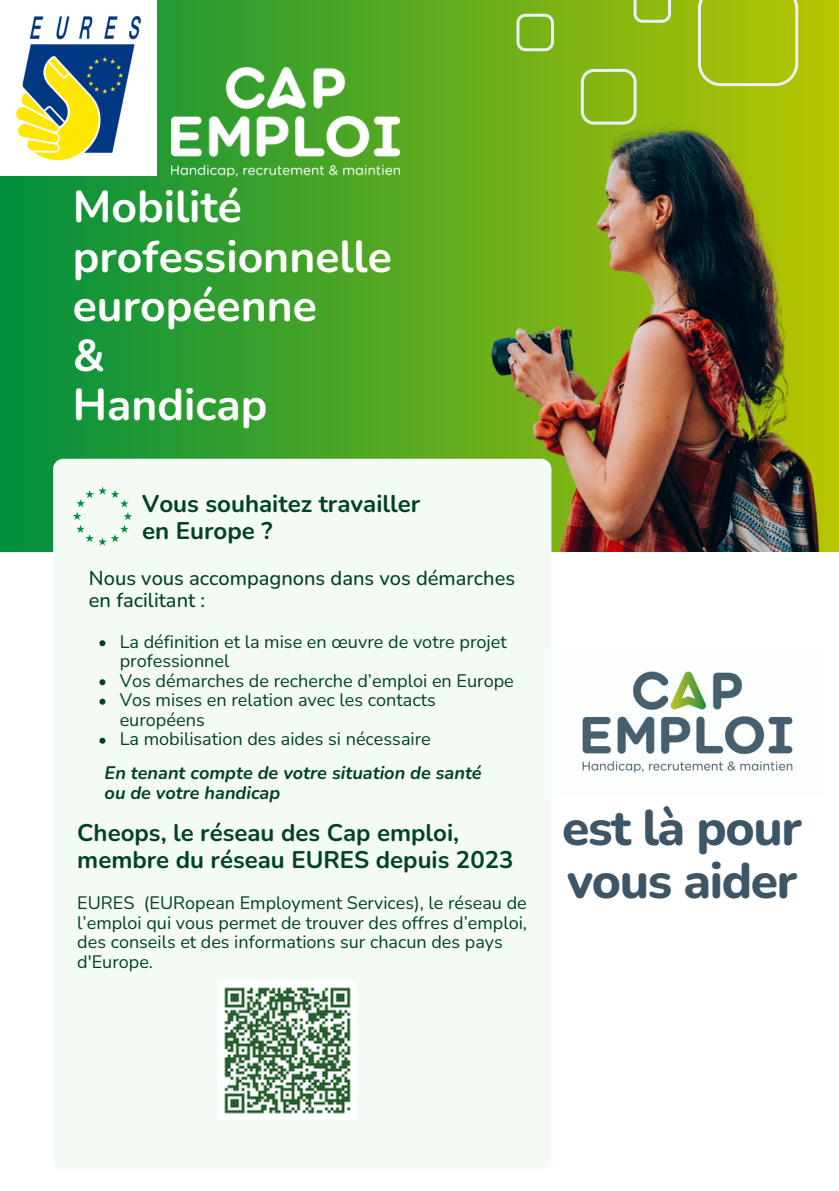
<style>
.page{position:relative;width:839px;height:1191px;background:#fff}
.page>*{position:absolute;margin:0;border:0;box-sizing:border-box;transform-origin:0 0}
.t1{font:800 49.8px/52.4px "Nunito";letter-spacing:-.03em;color:#3e5565}
.t2{font:700 44.4px/49.6px "Nunito";color:#fff}
.t3{font:700 24px/27px "Nunito";color:#004225}
.t4{font:500 20px/22.4px "Nunito";color:#004225}
.t5{font:18px/19.6px "Nunito";color:#004225}
.t6{font:italic 700 18px/19.6px "Nunito";color:#004225}
</style>
<div class="page">
<svg style="left:0;top:0;width:451px;height:552px;background:#339e2d"></svg>
<div style="left:53px;top:459px;width:498px;height:710px;background:#f4faf4;border-radius:10px"></div>
<img style="left:171px;top:68px;width:228px;height:109px">
<img style="left:582px;top:671px;width:211px;height:102px">
<img style="left:451px;top:0;width:387px;height:552px">
<svg style="left:73px;top:487px;width:58px;height:58px"></svg>
<img style="left:218px;top:981px;width:138px;height:138px">
<img style="left:0;top:0;width:156px;height:176px">
<svg style="left:99px;top:640px;width:6px;height:6px"></svg>
<svg style="left:99px;top:679px;width:6px;height:6px"></svg>
<svg style="left:99px;top:699px;width:6px;height:6px"></svg>
<svg style="left:99px;top:738px;width:6px;height:6px"></svg>
<h4 class="t2" style="left:73px;top:183px;width:320px">Mobilité professionnelle européenne<br>&amp;<br>Handicap</h4>
<p class="t3" style="left:142px;top:490px;width:280px">Vous souhaitez travailler en Europe ?</p>
<p class="t4" style="left:89px;top:567px;width:427px">Nous vous accompagnons dans vos démarches en facilitant :</p>
<p class="t5" style="left:120px;top:632px;width:388px">La définition et la mise en œuvre de votre projet professionnel</p>
<p class="t5" style="left:120px;top:671px;width:396px">Vos démarches de recherche d’emploi en Europe</p>
<h2 class="t5" style="left:120px;top:690px;width:318px">Vos mises en relation avec les contacts européens</h2>
<p class="t5" style="left:120px;top:729px;width:313px">La mobilisation des aides si nécessaire</p>
<p class="t6" style="left:105px;top:764px;width:378px">En tenant compte de votre situation de santé ou de votre handicap</p>
<p class="t3" style="left:77px;top:820px;width:438px">Cheops, le réseau des Cap emploi, membre du réseau EURES depuis 2023</p>
<p class="t5" style="left:77px;top:893px;width:451px">EURES (EURopean Employment Services), le réseau de l’emploi qui vous permet de trouver des offres d’emploi, des conseils et des informations sur chacun des pays d'Europe.</p>
<h3 class="t1" style="left:562px;top:803px;width:241px">est là pour vous aider</h3>
</div>
